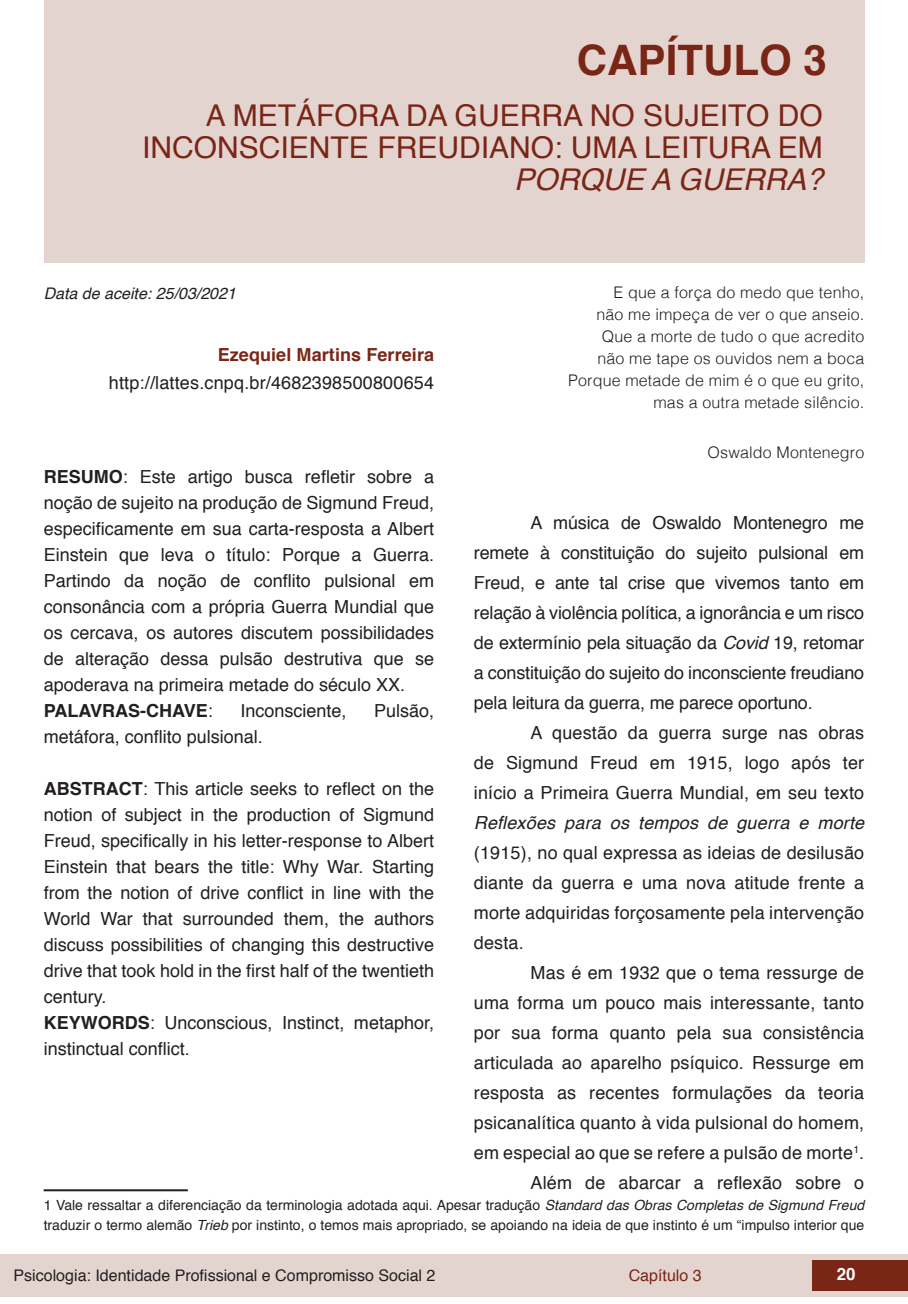
<style>
.page{position:relative;width:908px;height:1304px;background:#fff}
.page>*{position:absolute;margin:0;border:0;box-sizing:border-box;transform-origin:0 0}
.capítulos{font:700 42px "Helvetica";color:#7a2616}
.nome_artigos{font:30px/32px "Helvetica";color:#7a2616;text-align:right}
.txt{font:18px/30px "Helvetica";letter-spacing:.01em;color:#231f20;text-align:justify}
.Resumos_e_PC_TXT{font:18px/26px "Helvetica";color:#231f20;text-align:justify}
.info_autores{font:18px "Helvetica";letter-spacing:.01em;color:#231f20}
.nome_autores{font:700 18px "Helvetica";letter-spacing:.005em;color:#7a2616}
.Resumos_e_PC_TXT-2{font:700 18px "Helvetica";color:#231f20}
.t1{font:700 16.8px "Helvetica";color:#fff}
.citacoes{font:300 16px "Helvetica";letter-spacing:.01em;color:#231f20}
.t2{font:16px "Helvetica";color:#231f20}
.t3{font:italic 16px "Helvetica";color:#231f20}
.t4{font:16px "Helvetica";color:#7a2616}
.nota_rdp{font:14px/20px "Helvetica";color:#231f20}
.s1{font-style:italic}
.s2{font-weight:700}
.s3{font-weight:400}
</style>
<div class="page">
<div style="left:0;top:1254px;width:906px;height:43px;background:#e4d4d0"></div>
<div style="left:812px;top:1261px;width:95px;height:30px;background:#7a2616"></div>
<div style="left:44px;top:0;width:819px;height:263px;background:#e4d4d0"></div>
<hr style="left:44px;top:1189px;width:144px;height:2px;background:#231f20">
<p class="capítulos" style="left:576px;top:26px;width:251px">CAPÍTULO 3</p>
<p class="nome_artigos" style="left:142px;top:101px;width:682px">A METÁFORA DA GUERRA NO SUJEITO DO<br>INCONSCIENTE FREUDIANO: UMA LEITURA EM<br><span class="s1">PORQUE A GUERRA?</span></p>
<p class="t3" style="left:44px;top:280px;width:194px">Data de aceite: 25/03/2021</p>
<p class="nome_autores" style="left:217px;top:341px;width:218px">Ezequiel Martins Ferreira</p>
<p class="info_autores" style="left:109px;top:369px;width:326px">http://lattes.cnpq.br/4682398500800654</p>
<p class="Resumos_e_PC_TXT" style="left:44px;top:464px;width:392px"><span class="s2">RESUMO</span>: Este artigo busca refletir sobre a noção de sujeito na produção de Sigmund Freud, especificamente em sua carta-resposta a Albert Einstein que leva o título: Porque a Guerra.<br>Partindo da noção de conflito pulsional em consonância com a própria Guerra Mundial que os cercava, os autores discutem possibilidades de alteração dessa pulsão destrutiva que se apoderava na primeira metade do século XX.</p>
<p class="Resumos_e_PC_TXT-2" style="left:44px;top:696px;width:171px">PALAVRAS-CHAVE<span class="s3">:</span></p>
<p class="Resumos_e_PC_TXT" style="left:240px;top:698px;width:108px">Inconsciente,</p>
<p class="Resumos_e_PC_TXT" style="left:374px;top:698px;width:62px">Pulsão,</p>
<p class="Resumos_e_PC_TXT" style="left:44px;top:724px;width:221px">metáfora, conflito pulsional.</p>
<p class="Resumos_e_PC_TXT" style="left:44px;top:776px;width:392px"><span class="s2">ABSTRACT</span>: This article seeks to reflect on the notion of subject in the production of Sigmund Freud, specifically in his letter-response to Albert Einstein that bears the title: Why War. Starting from the notion of drive conflict in line with the World War that surrounded them, the authors discuss possibilities of changing this destructive drive that took hold in the first half of the twentieth century.</p>
<p class="Resumos_e_PC_TXT" style="left:44px;top:1010px;width:392px"><span class="s2">KEYWORDS</span>: Unconscious, Instinct, metaphor, instinctual conflict.</p>
<p class="citacoes" style="left:613px;top:279px;width:252px">E que a força do medo que tenho,</p>
<p class="citacoes" style="left:596px;top:301px;width:269px">não me impeça de ver o que anseio.</p>
<p class="citacoes" style="left:601px;top:323px;width:264px">Que a morte de tudo o que acredito</p>
<p class="citacoes" style="left:597px;top:345px;width:268px">não me tape os ouvidos nem a boca</p>
<p class="citacoes" style="left:568px;top:367px;width:297px">Porque metade de mim é o que eu grito,</p>
<p class="citacoes" style="left:653px;top:389px;width:212px">mas a outra metade silêncio.</p>
<p class="citacoes" style="left:707px;top:438px;width:158px">Oswaldo Montenegro</p>
<p class="txt" style="left:473px;top:508px;width:392px;text-indent:57px">A música de Oswaldo Montenegro me remete à constituição do sujeito pulsional em Freud, e ante tal crise que vivemos tanto em relação à violência política, a ignorância e um risco de extermínio pela situação da <span class="s1">Covid</span> 19, retomar a constituição do sujeito do inconsciente freudiano pela leitura da guerra, me parece oportuno.</p>
<p class="txt" style="left:473px;top:718px;width:392px;text-indent:57px">A questão da guerra surge nas obras de Sigmund Freud em 1915, logo após ter início a Primeira Guerra Mundial, em seu texto <span class="s1">Reflexões para os tempos de guerra e morte </span>(1915), no qual expressa as ideias de desilusão diante da guerra e uma nova atitude frente a morte adquiridas forçosamente pela intervenção desta.</p>
<p class="txt" style="left:473px;top:958px;width:392px;text-indent:57px">Mas é em 1932 que o tema ressurge de uma forma um pouco mais interessante, tanto por sua forma quanto pela sua consistência articulada ao aparelho psíquico. Ressurge em resposta as recentes formulações da teoria psicanalítica quanto à vida pulsional do homem, em especial ao que se refere a pulsão de morte<sup>1</sup>.</p>
<p class="txt" style="left:530px;top:1168px;width:335px">Além de abarcar a reflexão sobre o</p>
<p class="nota_rdp" style="left:44px;top:1196px;width:821px">1 Vale ressaltar a diferenciação da terminologia adotada aqui. Apesar tradução <span class="s1">Standard das Obras Completas de Sigmund Freud </span>traduzir o termo alemão <span class="s1">Trieb</span> por instinto, o temos mais apropriado, se apoiando na ideia de que instinto é um “impulso interior que</p>
<p class="t2" style="left:14px;top:1263px;width:423px">Psicologia: Identidade Profissional e Compromisso Social 2</p>
<p class="t4" style="left:628px;top:1263px;width:74px">Capítulo 3</p>
<p class="t1" style="left:836px;top:1261px;width:20px">20</p>
</div>
